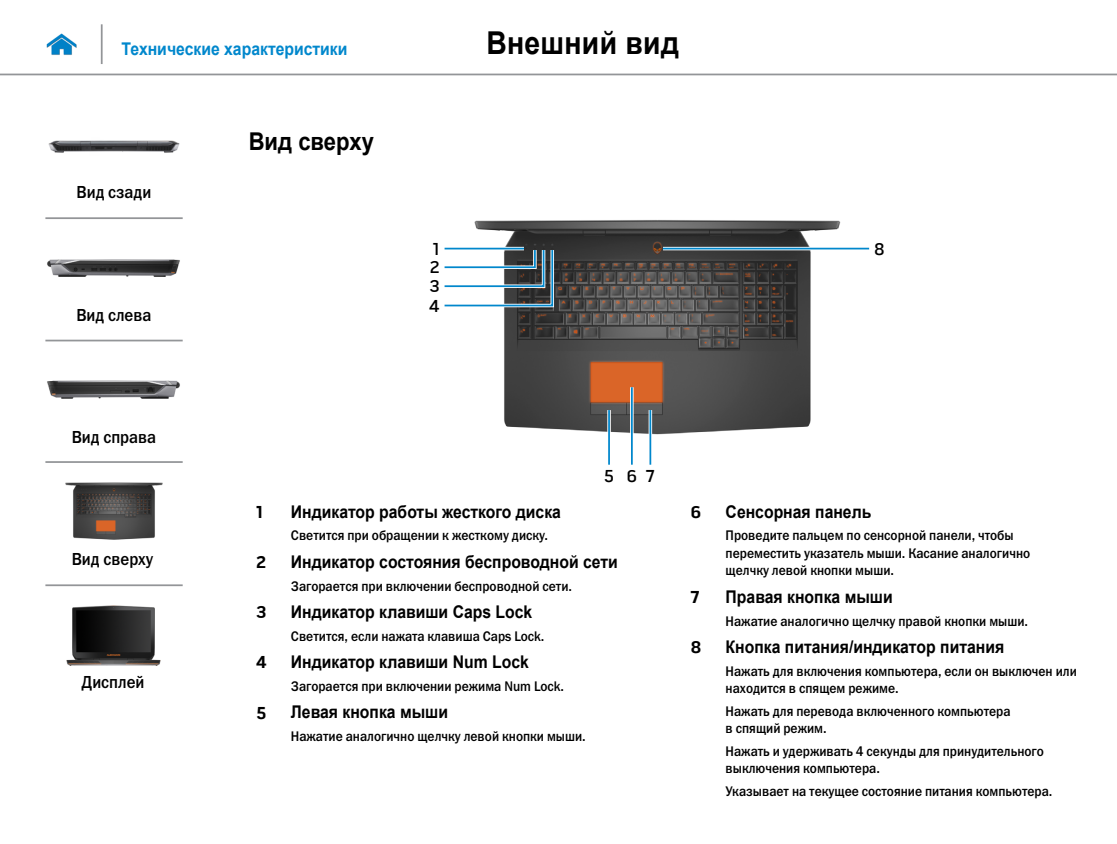
<style>
.page{position:relative;width:1117px;height:844px;background:#fff}
.page>*{position:absolute;margin:0;border:0;box-sizing:border-box;transform-origin:0 0}
.t1{font:700 31.5px "Arial";letter-spacing:.01em;color:#000;scale:.9 1}
.Head2{font:700 24.5px "Arial";color:#000;scale:.9 1}
.Callout_Head{font:700 17.5px "Arial";color:#000;scale:.9 1}
.t2{font:17.5px "Franklin Gothic Medium C";color:#000;scale:.9 1}
.t3{font:700 17.5px "Arial";color:#0087cc;scale:.9 1}
.Callout-L{font:500 17.5px "Pill Alt 600 mg";color:#000}
.Callout-L-2{font:700 17.5px "Pill Alt 600 mg";color:#000}
.Callout_description{font:14px/17.5px "Franklin Gothic Medium C";color:#000;scale:.9 1}
.Callout_Head-2{font:14px "Franklin Gothic Medium C";color:#000;scale:.9 1}
</style>
<div class="page">
<hr style="left:0;top:74px;width:1116px;height:1px;background:#939598">
<img style="left:46px;top:33px;width:31px;height:22px">
<img style="left:474px;top:220px;width:367px;height:215px">
<hr style="left:607px;top:410px;width:3px;height:54px;background:#fff">
<hr style="left:608px;top:410px;width:1px;height:54px;background:#0087cc">
<hr style="left:630px;top:387px;width:3px;height:77px;background:#fff">
<hr style="left:631px;top:387px;width:1px;height:77px;background:#0087cc">
<svg style="left:648px;top:410px;width:4px;height:54px"></svg>
<hr style="left:649px;top:410px;width:2px;height:54px;background:#0087cc">
<svg style="left:444px;top:246px;width:111px;height:63px"></svg>
<hr style="left:444px;top:247px;width:80px;height:3px;background:#fff">
<hr style="left:444px;top:248px;width:80px;height:1px;background:#0087cc">
<hr style="left:662px;top:247px;width:206px;height:3px;background:#fff">
<hr style="left:662px;top:248px;width:206px;height:1px;background:#0087cc">
<hr style="left:101px;top:24px;width:2px;height:40px;background:#939598">
<img style="left:48px;top:140px;width:132px;height:13px">
<img style="left:47px;top:259px;width:133px;height:18px">
<img style="left:47px;top:380px;width:133px;height:19px">
<img style="left:65px;top:482px;width:98px;height:58px">
<img style="left:66px;top:605px;width:95px;height:61px">
<hr style="left:45px;top:217px;width:138px;height:2px;background:#939598">
<hr style="left:45px;top:339px;width:138px;height:2px;background:#939598">
<hr style="left:45px;top:461px;width:138px;height:2px;background:#939598">
<hr style="left:45px;top:584px;width:138px;height:2px;background:#939598">
<p class="t3" style="left:122px;top:37px;width:252px">Технические характеристики</p>
<h1 class="t1" style="left:486px;top:22px;width:215px">Внешний вид</h1>
<p class="t2" style="left:76px;top:182px;width:85px">Вид сзади</p>
<p class="t2" style="left:76px;top:305px;width:85px">Вид слева</p>
<p class="Head2" style="left:249px;top:125px;width:141px">Вид сверху</p>
<p class="Callout-L" style="left:433px;top:238px;width:8px">1</p>
<p class="Callout-L" style="left:430px;top:257px;width:11px">2</p>
<p class="Callout-L" style="left:429px;top:276px;width:12px">3</p>
<p class="Callout-L" style="left:429px;top:295px;width:12px">4</p>
<p class="Callout-L" style="left:873px;top:238px;width:12px">8</p>
<p class="t2" style="left:72px;top:427px;width:95px">Вид справа</p>
<p class="t2" style="left:72px;top:549px;width:92px">Вид сверху</p>
<p class="t2" style="left:82px;top:672px;width:71px">Дисплей</p>
<p class="Callout-L" style="left:604px;top:465px;width:12px">5</p>
<p class="Callout-L" style="left:626px;top:465px;width:12px">6</p>
<p class="Callout-L-2" style="left:256px;top:501px;width:8px">1</p>
<p class="Callout_Head" style="left:291px;top:500px;width:301px">Индикатор работы жесткого диска</p>
<p class="Callout_Head-2" style="left:291px;top:527px;width:287px">Светится при обращении к жесткому диску.</p>
<p class="Callout-L-2" style="left:256px;top:551px;width:11px">2</p>
<p class="Callout_Head" style="left:291px;top:550px;width:364px">Индикатор состояния беспроводной сети</p>
<p class="Callout_Head-2" style="left:291px;top:577px;width:314px">Загорается при включении беспроводной сети.</p>
<p class="Callout-L-2" style="left:256px;top:601px;width:12px">3</p>
<p class="Callout_Head" style="left:291px;top:600px;width:270px">Индикатор клавиши Caps Lock</p>
<p class="Callout_description" style="left:291px;top:626px;width:283px">Светится, если нажата клавиша Caps Lock.</p>
<p class="Callout-L-2" style="left:256px;top:652px;width:12px">4</p>
<p class="Callout_Head" style="left:291px;top:650px;width:266px">Индикатор клавиши Num Lock</p>
<p class="Callout_description" style="left:291px;top:676px;width:305px">Загорается при включении режима Num Lock.</p>
<p class="Callout-L-2" style="left:256px;top:702px;width:12px">5</p>
<p class="Callout_Head" style="left:291px;top:700px;width:176px">Левая кнопка мыши</p>
<p class="Callout_description" style="left:291px;top:727px;width:329px">Нажатие аналогично щелчку левой кнопки мыши.</p>
<p class="Callout-L" style="left:646px;top:465px;width:10px">7</p>
<p class="Callout-L-2" style="left:690px;top:501px;width:12px">6</p>
<p class="Callout_Head" style="left:725px;top:500px;width:163px">Сенсорная панель</p>
<p class="Callout_description" style="left:725px;top:526px;width:340px">Проведите пальцем по сенсорной панели, чтобы переместить указатель мыши. Касание аналогично щелчку левой кнопки мыши.</p>
<p class="Callout-L-2" style="left:690px;top:586px;width:10px">7</p>
<p class="Callout_Head" style="left:725px;top:585px;width:187px">Правая кнопка мыши</p>
<p class="Callout_description" style="left:725px;top:611px;width:337px">Нажатие аналогично щелчку правой кнопки мыши.</p>
<p class="Callout-L-2" style="left:690px;top:636px;width:12px">8</p>
<p class="Callout_Head" style="left:725px;top:635px;width:311px">Кнопка питания/индикатор питания</p>
<p class="Callout_description" style="left:725px;top:661px;width:391px">Нажать для включения компьютера, если он выключен или находится в спящем режиме.</p>
<p class="Callout_description" style="left:725px;top:701px;width:318px">Нажать для перевода включенного компьютера в спящий режим.</p>
<p class="Callout_description" style="left:725px;top:741px;width:355px">Нажать и удерживать 4 секунды для принудительного выключения компьютера.</p>
<p class="Callout_Head-2" style="left:725px;top:782px;width:364px">Указывает на текущее состояние питания компьютера.</p>
</div>
